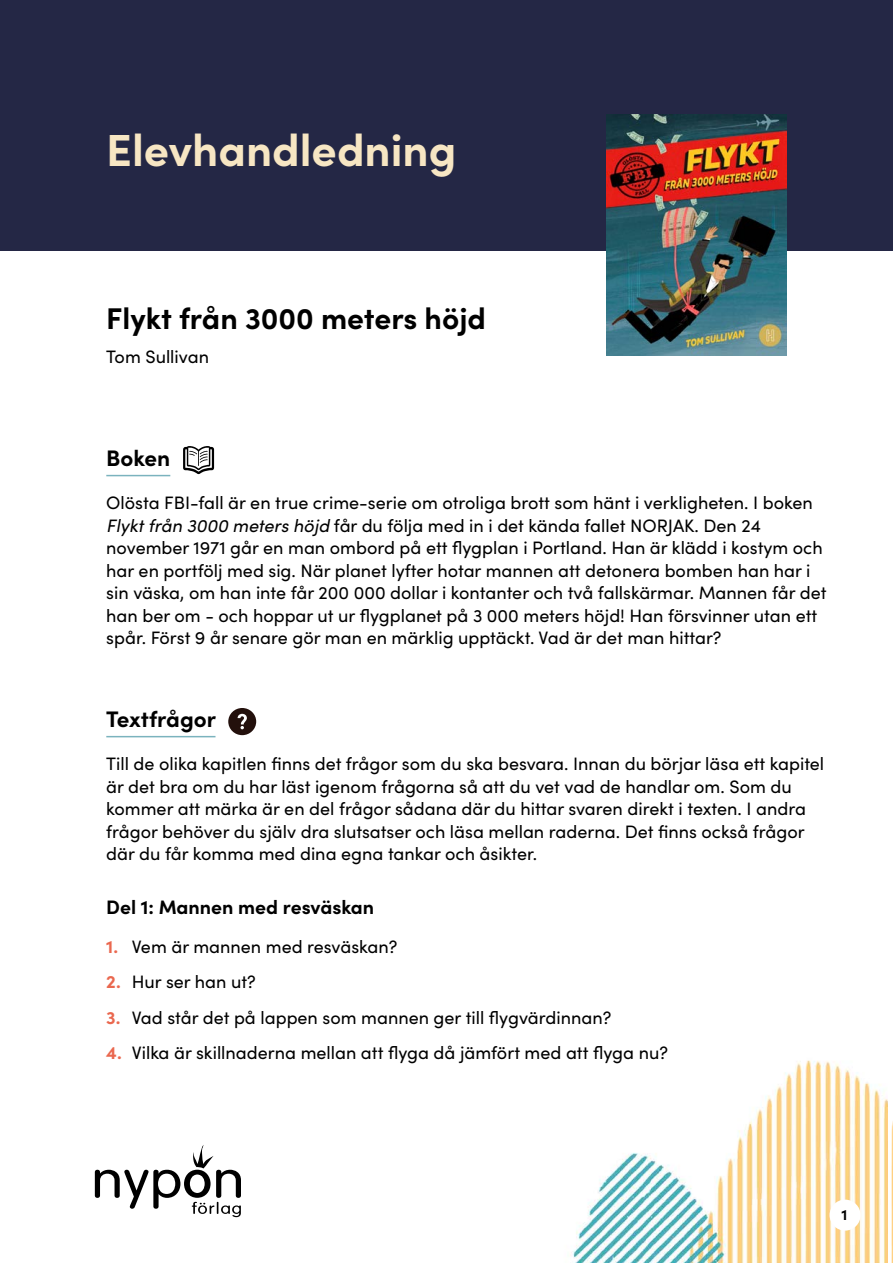
<style>
.page{position:relative;width:893px;height:1263px;background:#fff}
.page>*{position:absolute;margin:0;border:0;box-sizing:border-box;transform-origin:0 0}
.t1{font:700 45px "Sofia Pro";color:#f7e6c3}
.t2{font:700 30px "Sofia Pro";color:#000}
.t3{font:700 22.5px "Sofia Pro";color:#000}
.t4{font:700 19.5px "Sofia Pro";color:#000}
.t5{font:18px/22.5px "Sofia Pro";color:#000}
.t6{font:700 15px "Sofia Pro";color:#000}
.s1{font-style:italic}
.s2{font-weight:700;color:#ea684f}
</style>
<div class="page">
<img style="left:94px;top:355px;width:794px;height:908px">
<div style="left:0;top:0;width:893px;height:251px;background:#242745"></div>
<img style="left:606px;top:115px;width:181px;height:240px">
<div style="left:830px;top:1199px;width:30px;height:31px;background:#fff;border-radius:50%"></div>
<hr style="left:106px;top:475px;width:64px;height:1px;background:#7bb3be">
<hr style="left:106px;top:736px;width:109px;height:1px;background:#7bb3be">
<svg style="left:183px;top:446px;width:31px;height:28px"></svg>
<svg style="left:228px;top:708px;width:28px;height:27px"></svg>
<img style="left:891px;top:1121px;width:2px;height:142px">
<svg style="left:95px;top:1145px;width:146px;height:72px"></svg>
<h1 class="t1" style="left:106px;top:116px;width:352px">Elevhandledning</h1>
<h2 class="t2" style="left:106px;top:295px;width:381px">Flykt från 3000 meters höjd</h2>
<p class="t5" style="left:106px;top:344px;width:104px">Tom Sullivan</p>
<p class="t3" style="left:106px;top:440px;width:66px">Boken</p>
<p class="t5" style="left:106px;top:491px;width:722px">Olösta FBI-fall är en true crime-serie om otroliga brott som hänt i verkligheten. I boken <span class="s1">Flykt från 3000 meters höjd</span> får du följa med in i det kända fallet NORJAK. Den 24 november 1971 går en man ombord på ett flygplan i Portland. Han är klädd i kostym och har en portfölj med sig. När planet lyfter hotar mannen att detonera bomben han har i sin väska, om han inte får 200 000 dollar i kontanter och två fallskärmar. Mannen får det han ber om - och hoppar ut ur flygplanet på 3 000 meters höjd! Han försvinner utan ett spår. Först 9 år senare gör man en märklig upptäckt. Vad är det man hittar?</p>
<p class="t3" style="left:106px;top:701px;width:111px">Textfrågor</p>
<p class="t5" style="left:106px;top:752px;width:719px">Till de olika kapitlen finns det frågor som du ska besvara. Innan du börjar läsa ett kapitel är det bra om du har läst igenom frågorna så att du vet vad de handlar om. Som du kommer att märka är en del frågor sådana där du hittar svaren direkt i texten. I andra frågor behöver du själv dra slutsatser och läsa mellan raderna. Det finns också frågor där du får komma med dina egna tankar och åsikter.</p>
<p class="t4" style="left:106px;top:892px;width:269px">Del 1: Mannen med resväskan</p>
<p class="t5" style="left:106px;top:934px;width:293px"><span class="s2">1.</span> Vem är mannen med resväskan?</p>
<p class="t5" style="left:106px;top:970px;width:151px"><span class="s2">2.</span> Hur ser han ut?</p>
<p class="t5" style="left:106px;top:1005px;width:506px"><span class="s2">3.</span> Vad står det på lappen som mannen ger till flygvärdinnan?</p>
<p class="t5" style="left:106px;top:1040px;width:563px"><span class="s2">4.</span> Vilka är skillnaderna mellan att flyga då jämfört med att flyga nu?</p>
<p class="t6" style="left:842px;top:1204px;width:7px">1</p>
</div>
